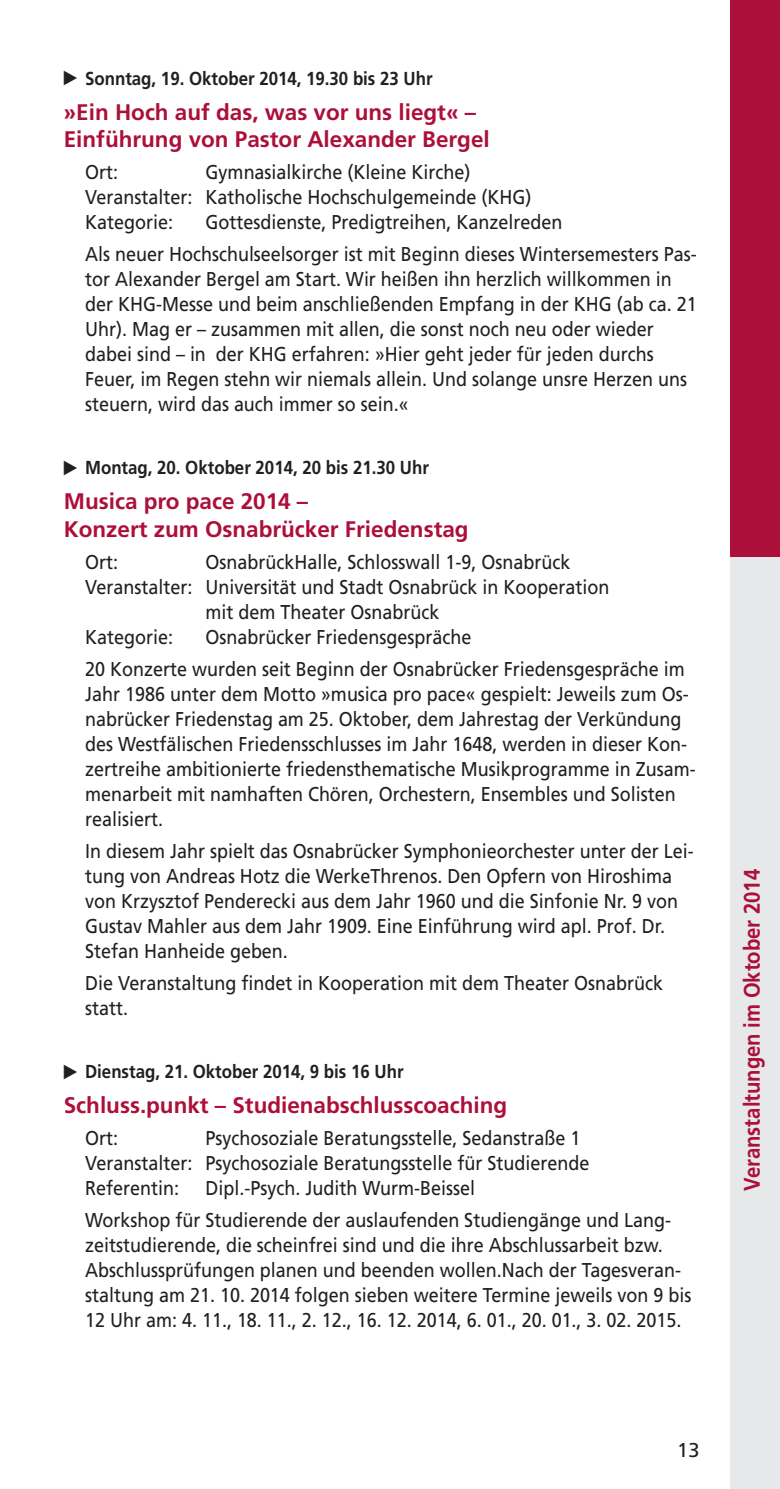
<style>
.page{position:relative;width:780px;height:1489px;background:#fff}
.page>*{position:absolute;margin:0;border:0;box-sizing:border-box;transform-origin:0 0}
.t1{font:700 22.5px/27.5px "Frutiger";color:#ac0f3a}
.t2{font:700 22.5px "Frutiger";color:#ac0f3a;scale:.9 1}
.t3{font:20px/25px "Frutiger";color:#231f20;scale:.9 1}
.t4{font:20px "Frutiger";color:#231f20}
.t5{font:700 18.75px "Frutiger";color:#231f20;scale:.9 1}
</style>
<div class="page">
<div style="left:730px;top:0;width:50px;height:567px;background:#ac0f3a"></div>
<div style="left:730px;top:556px;width:50px;height:932px;background:#e7e8e9"></div>
<p class="t5" style="left:85px;top:71px;width:387px">Sonntag, 19. Oktober 2014, 19.30 bis 23 Uhr</p>
<p class="t1" style="left:64px;top:100px;width:427px">»Ein Hoch auf das, was vor uns liegt« –<br>Einführung von Pastor Alexander Bergel</p>
<p class="t3" style="left:85px;top:161px;width:38px">Ort:</p>
<p class="t3" style="left:85px;top:161px;width:497px;text-indent:120px">Gymnasialkirche (Kleine Kirche)<br>Veranstalter: Katholische Hochschulgemeinde (KHG)<br>Kategorie:</p>
<p class="t3" style="left:85px;top:208px;width:681px;line-height:32px;text-indent:120px">Gottesdienste, Predigtreihen, Kanzelreden<br>Als neuer Hochschulseelsorger ist mit Beginn dieses Wintersemesters Pas-</p>
<p class="t3" style="left:85px;top:268px;width:681px">tor Alexander Bergel am Start. Wir heißen ihn herzlich willkommen in der KHG-Messe und beim anschließenden Empfang in der KHG (ab ca. 21<br>Uhr). Mag er – zusammen mit allen, die sonst noch neu oder wieder dabei sind – in der KHG erfahren: »Hier geht jeder für jeden durchs Feuer, im Regen stehn wir niemals allein. Und solange unsre Herzen uns steuern, wird das auch immer so sein.«</p>
<p class="t5" style="left:85px;top:460px;width:383px">Montag, 20. Oktober 2014, 20 bis 21.30 Uhr</p>
<p class="t1" style="left:64px;top:489px;width:406px">Musica pro pace 2014 –<br>Konzert zum Osnabrücker Friedenstag</p>
<p class="t3" style="left:85px;top:550px;width:38px">Ort:</p>
<p class="t3" style="left:206px;top:550px;width:407px">OsnabrückHalle, Schlosswall 1-9, Osnabrück</p>
<p class="t3" style="left:85px;top:575px;width:584px">Veranstalter: Universität und Stadt Osnabrück in Kooperation</p>
<p class="t3" style="left:206px;top:600px;width:261px">mit dem Theater Osnabrück</p>
<p class="t3" style="left:85px;top:625px;width:99px">Kategorie:</p>
<p class="t3" style="left:85px;top:622px;width:667px;line-height:32px;text-indent:120px">Osnabrücker Friedensgespräche<br>20 Konzerte wurden seit Beginn der Osnabrücker Friedensgespräche im</p>
<p class="t3" style="left:85px;top:682px;width:680px">Jahr 1986 unter dem Motto »musica pro pace« gespielt: Jeweils zum Os&shy;nabrücker Friedenstag am 25. Oktober, dem Jahrestag der Verkündung des Westfälischen Friedensschlusses im Jahr 1648, werden in dieser Kon&shy;zertreihe ambitionierte friedensthematische Musikprogramme in Zusam&shy;menarbeit mit namhaften Chören, Orchestern, Ensembles und Solisten realisiert.</p>
<p class="t3" style="left:85px;top:840px;width:677px">In diesem Jahr spielt das Osnabrücker Symphonieorchester unter der Lei&shy;tung von Andreas Hotz die WerkeThrenos. Den Opfern von Hiroshima von Krzysztof Penderecki aus dem Jahr 1960 und die Sinfonie Nr. 9 von Gustav Mahler aus dem Jahr 1909. Eine Einführung wird apl. Prof. Dr.<br>Stefan Hanheide geben.</p>
<p class="t3" style="left:85px;top:972px;width:643px">Die Veranstaltung findet in Kooperation mit dem Theater Osnabrück statt.</p>
<p class="t5" style="left:85px;top:1063px;width:355px">Dienstag, 21. Oktober 2014, 9 bis 16 Uhr</p>
<p class="t1" style="left:64px;top:1092px;width:445px">Schluss.punkt – Studienabschlusscoaching</p>
<p class="t3" style="left:85px;top:1126px;width:38px">Ort:</p>
<p class="t3" style="left:85px;top:1126px;width:562px;text-indent:120px">Psychosoziale Beratungsstelle, Sedanstraße 1<br>Veranstalter: Psychosoziale Beratungsstelle für Studierende<br>Referentin:</p>
<p class="t3" style="left:85px;top:1173px;width:652px;line-height:32px;text-indent:120px">Dipl.-Psych. Judith Wurm-Beissel<br>Workshop für Studierende der auslaufenden Studiengänge und Lang-</p>
<p class="t3" style="left:85px;top:1233px;width:675px">zeitstudierende, die scheinfrei sind und die ihre Abschlussarbeit bzw.<br>Abschlussprüfungen planen und beenden wollen.Nach der Tagesveran&shy;staltung am 21. 10. 2014 folgen sieben weitere Termine jeweils von 9 bis 12 Uhr am: 4. 11., 18. 11., 2. 12., 16. 12. 2014, 6. 01., 20. 01., 3. 02. 2015.</p>
<p class="t2" style="left:742px;top:1190px;width:359px;rotate:-90deg">Veranstaltungen im Oktober 2014</p>
<p class="t4" style="left:677px;top:1441px;width:24px">13</p>
</div>
